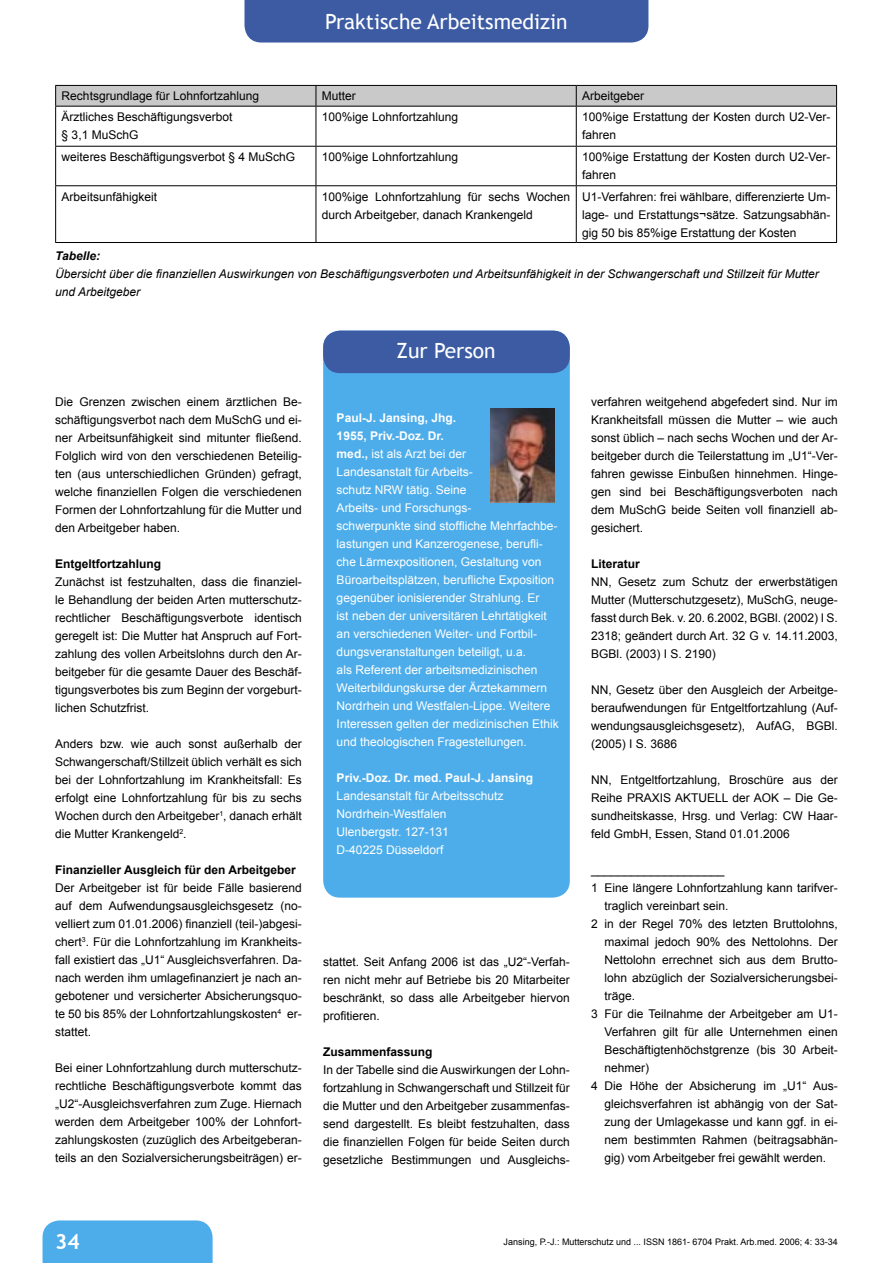
<style>
.page{position:relative;width:893px;height:1263px;background:#fff}
.page>*{position:absolute;margin:0;border:0;box-sizing:border-box;transform-origin:0 0}
.t1{font:21px "Trebuchet MS";color:#fff}
.t2{font:700 21px "Trebuchet MS";color:#fff}
.Texte{font:12px/18px "Arial";color:#000;text-align:justify}
.t3{font:12px/18px "Arial";color:#fff}
.t4{font:italic 12px/18px "Arial";color:#000}
.Texte-2{font:700 12px "Arial";color:#000}
.t5{font:700 12px "Arial";color:#fff}
.t6{font:italic 700 12px "Arial";color:#000}
.t7{font:9px "Arial";color:#000}
.s1{font-weight:700}
</style>
<div class="page">
<div style="left:244px;top:0;width:404px;height:43px;background:#3c5ba3"></div>
<div style="left:43px;top:1220px;width:170px;height:43px;background:#4dadea"></div>
<svg style="left:55px;top:85px;width:782px;height:21px;background:#bcbcbc"></svg>
<hr style="left:55px;top:106px;width:261px;height:1px;background:#000">
<hr style="left:55px;top:107px;width:1px;height:39px;background:#000">
<hr style="left:316px;top:106px;width:260px;height:1px;background:#000">
<hr style="left:316px;top:107px;width:1px;height:39px;background:#000">
<hr style="left:576px;top:106px;width:261px;height:1px;background:#000">
<hr style="left:576px;top:107px;width:1px;height:39px;background:#000">
<hr style="left:836px;top:107px;width:1px;height:39px;background:#000">
<hr style="left:55px;top:146px;width:261px;height:1px;background:#000">
<hr style="left:55px;top:147px;width:1px;height:38px;background:#000">
<hr style="left:316px;top:146px;width:260px;height:1px;background:#000">
<hr style="left:316px;top:147px;width:1px;height:38px;background:#000">
<hr style="left:576px;top:146px;width:261px;height:1px;background:#000">
<hr style="left:576px;top:147px;width:1px;height:38px;background:#000">
<hr style="left:836px;top:147px;width:1px;height:38px;background:#000">
<hr style="left:55px;top:185px;width:261px;height:1px;background:#000">
<hr style="left:55px;top:186px;width:1px;height:56px;background:#000">
<hr style="left:316px;top:185px;width:260px;height:1px;background:#000">
<hr style="left:316px;top:186px;width:1px;height:56px;background:#000">
<hr style="left:576px;top:185px;width:261px;height:1px;background:#000">
<hr style="left:576px;top:186px;width:1px;height:56px;background:#000">
<hr style="left:836px;top:186px;width:1px;height:56px;background:#000">
<hr style="left:55px;top:242px;width:261px;height:1px;background:#000">
<hr style="left:316px;top:242px;width:260px;height:1px;background:#000">
<hr style="left:576px;top:242px;width:261px;height:1px;background:#000">
<div style="left:323px;top:373px;width:247px;height:525px;background:#4dadea"></div>
<div style="left:323px;top:331px;width:247px;height:42px;background:#3c5ba3"></div>
<img style="left:490px;top:408px;width:64px;height:95px">
<h1 class="t1" style="left:325px;top:9px;width:244px">Praktische Arbeitsmedizin</h1>
<p class="Texte" style="left:62px;top:87px;width:199px">Rechtsgrundlage für Lohnfortzahlung</p>
<p class="Texte" style="left:322px;top:87px;width:36px">Mutter</p>
<p class="Texte" style="left:582px;top:87px;width:64px">Arbeitgeber</p>
<p class="Texte" style="left:62px;top:108px;width:172px">Ärztliches Beschäftigungsverbot</p>
<p class="Texte" style="left:62px;top:126px;width:78px">§ 3,1 MuSchG</p>
<p class="Texte" style="left:322px;top:108px;width:138px">100%ige Lohnfortzahlung</p>
<p class="Texte" style="left:582px;top:108px;width:250px">100%ige Erstattung der Kosten durch U2-Ver&shy;fahren</p>
<p class="Texte" style="left:62px;top:148px;width:235px">weiteres Beschäftigungsverbot § 4 MuSchG</p>
<p class="Texte" style="left:322px;top:148px;width:138px">100%ige Lohnfortzahlung</p>
<p class="Texte" style="left:582px;top:148px;width:250px">100%ige Erstattung der Kosten durch U2-Ver&shy;fahren</p>
<p class="Texte" style="left:62px;top:187px;width:97px">Arbeitsunfähigkeit</p>
<p class="Texte" style="left:322px;top:187px;width:250px">100%ige Lohnfortzahlung für sechs Wochen durch Arbeitgeber, danach Krankengeld</p>
<p class="Texte" style="left:582px;top:187px;width:250px">U1-Verfahren: frei wählbare, differenzierte Um&shy;lage- und Erstattungs¬sätze. Satzungsabhän&shy;gig 50 bis 85%ige Erstattung der Kosten</p>
<p class="t6" style="left:55px;top:248px;width:46px">Tabelle:</p>
<p class="t4" style="left:55px;top:265px;width:765px">Übersicht über die finanziellen Auswirkungen von Beschäftigungsverboten und Arbeitsunfähigkeit in der Schwangerschaft und Stillzeit für Mutter und Arbeitgeber</p>
<p class="Texte" style="left:55px;top:393px;width:248px">Die Grenzen zwischen einem ärztlichen Be&shy;schäftigungsverbot nach dem MuSchG und ei&shy;ner Arbeitsunfähigkeit sind mitunter fließend.<br>Folglich wird von den verschiedenen Beteilig&shy;ten (aus unterschiedlichen Gründen) gefragt, welche finanziellen Folgen die verschiedenen Formen der Lohnfortzahlung für die Mutter und den Arbeitgeber haben.</p>
<p class="Texte-2" style="left:55px;top:555px;width:107px">Entgeltfortzahlung</p>
<p class="Texte" style="left:55px;top:573px;width:248px">Zunächst ist festzuhalten, dass die finanziel&shy;le Behandlung der beiden Arten mutterschutz&shy;rechtlicher Beschäftigungsverbote identisch geregelt ist: Die Mutter hat Anspruch auf Fort&shy;zahlung des vollen Arbeitslohns durch den Ar&shy;beitgeber für die gesamte Dauer des Beschäf&shy;tigungsverbotes bis zum Beginn der vorgeburt&shy;lichen Schutzfrist.</p>
<p class="Texte" style="left:55px;top:735px;width:248px">Anders bzw. wie auch sonst außerhalb der Schwangerschaft/Stillzeit üblich verhält es sich bei der Lohnfortzahlung im Krankheitsfall: Es erfolgt eine Lohnfortzahlung für bis zu sechs Wochen durch den Arbeitgeber<sup>1</sup>, danach erhält die Mutter Krankengeld<sup>2</sup>.</p>
<p class="Texte-2" style="left:55px;top:861px;width:242px">Finanzieller Ausgleich für den Arbeitgeber</p>
<p class="Texte" style="left:55px;top:879px;width:248px">Der Arbeitgeber ist für beide Fälle basierend auf dem Aufwendungsausgleichsgesetz (no&shy;velliert zum 01.01.2006) finanziell (teil-)abgesi&shy;chert<sup>3</sup>. Für die Lohnfortzahlung im Krankheits&shy;fall existiert das „U1“ Ausgleichsverfahren. Da&shy;nach werden ihm umlagefinanziert je nach an&shy;gebotener und versicherter Absicherungsquo&shy;te 50 bis 85% der Lohnfortzahlungskosten<sup>4</sup> er&shy;stattet.</p>
<p class="Texte" style="left:55px;top:1059px;width:248px">Bei einer Lohnfortzahlung durch mutterschutz&shy;rechtliche Beschäftigungsverbote kommt das „U2“-Ausgleichsverfahren zum Zuge. Hiernach werden dem Arbeitgeber 100% der Lohnfort&shy;zahlungskosten (zuzüglich des Arbeitgeberan&shy;teils an den Sozialversicherungsbeiträgen) er-</p>
<p class="t1" style="left:397px;top:338px;width:101px">Zur Person</p>
<p class="t3" style="left:337px;top:409px;width:224px"><span class="s1">Paul-J. Jansing, Jhg.<br>1955, Priv.-Doz. Dr.<br>med.,</span> ist als Arzt bei der<br>Landesanstalt für Arbeits-<br>schutz NRW tätig. Seine<br>Arbeits- und Forschungs-<br>schwerpunkte sind stoffliche Mehrfachbe&shy;lastungen und Kanzerogenese, berufli&shy;che Lärmexpositionen, Gestaltung von Büroarbeitsplätzen, berufliche Exposition gegenüber ionisierender Strahlung. Er<br>ist neben der universitären Lehrtätigkeit an verschiedenen Weiter- und Fortbil&shy;dungsveranstaltungen beteiligt, u.a.<br>als Referent der arbeitsmedizinischen Weiterbildungskurse der Ärztekammern Nordrhein und Westfalen-Lippe. Weitere Interessen gelten der medizinischen Ethik und theologischen Fragestellungen.</p>
<p class="t5" style="left:337px;top:769px;width:198px">Priv.-Doz. Dr. med. Paul-J. Jansing</p>
<p class="t3" style="left:337px;top:787px;width:168px">Landesanstalt für Arbeitsschutz</p>
<p class="t3" style="left:337px;top:805px;width:111px">Nordrhein-Westfalen</p>
<p class="t3" style="left:337px;top:823px;width:114px">Ulenbergstr. 127-131</p>
<p class="t3" style="left:337px;top:841px;width:108px">D-40225 Düsseldorf</p>
<p class="Texte" style="left:323px;top:953px;width:248px">stattet. Seit Anfang 2006 ist das „U2“-Verfah&shy;ren nicht mehr auf Betriebe bis 20 Mitarbeiter beschränkt, so dass alle Arbeitgeber hiervon profitieren.</p>
<p class="Texte-2" style="left:323px;top:1044px;width:111px">Zusammenfassung</p>
<p class="Texte" style="left:323px;top:1061px;width:248px">In der Tabelle sind die Auswirkungen der Lohn&shy;fortzahlung in Schwangerschaft und Stillzeit für die Mutter und den Arbeitgeber zusammenfas&shy;send dargestellt. Es bleibt festzuhalten, dass die finanziellen Folgen für beide Seiten durch gesetzliche Bestimmungen und Ausgleichs-</p>
<p class="Texte" style="left:591px;top:393px;width:248px">verfahren weitgehend abgefedert sind. Nur im Krankheitsfall müssen die Mutter – wie auch sonst üblich – nach sechs Wochen und der Ar&shy;beitgeber durch die Teilerstattung im „U1“-Ver&shy;fahren gewisse Einbußen hinnehmen. Hinge&shy;gen sind bei Beschäftigungsverboten nach dem MuSchG beide Seiten voll finanziell ab&shy;gesichert.</p>
<p class="Texte-2" style="left:591px;top:555px;width:50px">Literatur</p>
<p class="Texte" style="left:591px;top:573px;width:248px">NN, Gesetz zum Schutz der erwerbstätigen Mutter (Mutterschutzgesetz), MuSchG, neuge&shy;fasst durch Bek. v. 20. 6.2002, BGBl. (2002) I S.<br>2318; geändert durch Art. 32 G v. 14.11.2003, BGBl. (2003) I S. 2190)</p>
<p class="Texte" style="left:591px;top:681px;width:248px">NN, Gesetz über den Ausgleich der Arbeitge&shy;beraufwendungen für Entgeltfortzahlung (Auf&shy;wendungsausgleichsgesetz), AufAG, BGBl. (2005) I S. 3686</p>
<p class="Texte" style="left:591px;top:771px;width:248px">NN, Entgeltfortzahlung, Broschüre aus der Reihe PRAXIS AKTUELL der AOK – Die Ge&shy;sundheitskasse, Hrsg. und Verlag: CW Haar&shy;feld GmbH, Essen, Stand 01.01.2006</p>
<p class="Texte" style="left:591px;top:861px;width:135px">____________________</p>
<p class="Texte" style="left:605px;top:879px;width:235px;text-indent:-14px">1 Eine längere Lohnfortzahlung kann tarifver&shy;traglich vereinbart sein.</p>
<p class="Texte" style="left:605px;top:915px;width:235px;text-indent:-14px">2 in der Regel 70% des letzten Bruttolohns, maximal jedoch 90% des Nettolohns. Der Nettolohn errechnet sich aus dem Brutto&shy;lohn abzüglich der Sozialversicherungsbei&shy;träge.</p>
<p class="Texte" style="left:605px;top:1005px;width:235px;text-indent:-14px">3 Für die Teilnahme der Arbeitgeber am U1- Verfahren gilt für alle Unternehmen einen Beschäftigtenhöchstgrenze (bis 30 Arbeit&shy;nehmer)</p>
<p class="Texte" style="left:605px;top:1077px;width:235px;text-indent:-14px">4 Die Höhe der Absicherung im „U1“ Aus&shy;gleichsverfahren ist abhängig von der Sat&shy;zung der Umlagekasse und kann ggf. in ei&shy;nem bestimmten Rahmen (beitragsabhän&shy;gig) vom Arbeitgeber frei gewählt werden.</p>
<h1 class="t2" style="left:55px;top:1229px;width:26px">34</h1>
<p class="t7" style="left:504px;top:1236px;width:336px">Jansing, P.-J.: Mutterschutz und ... ISSN 1861- 6704 Prakt. Arb.med. 2006; 4: 33-34</p>
</div>
